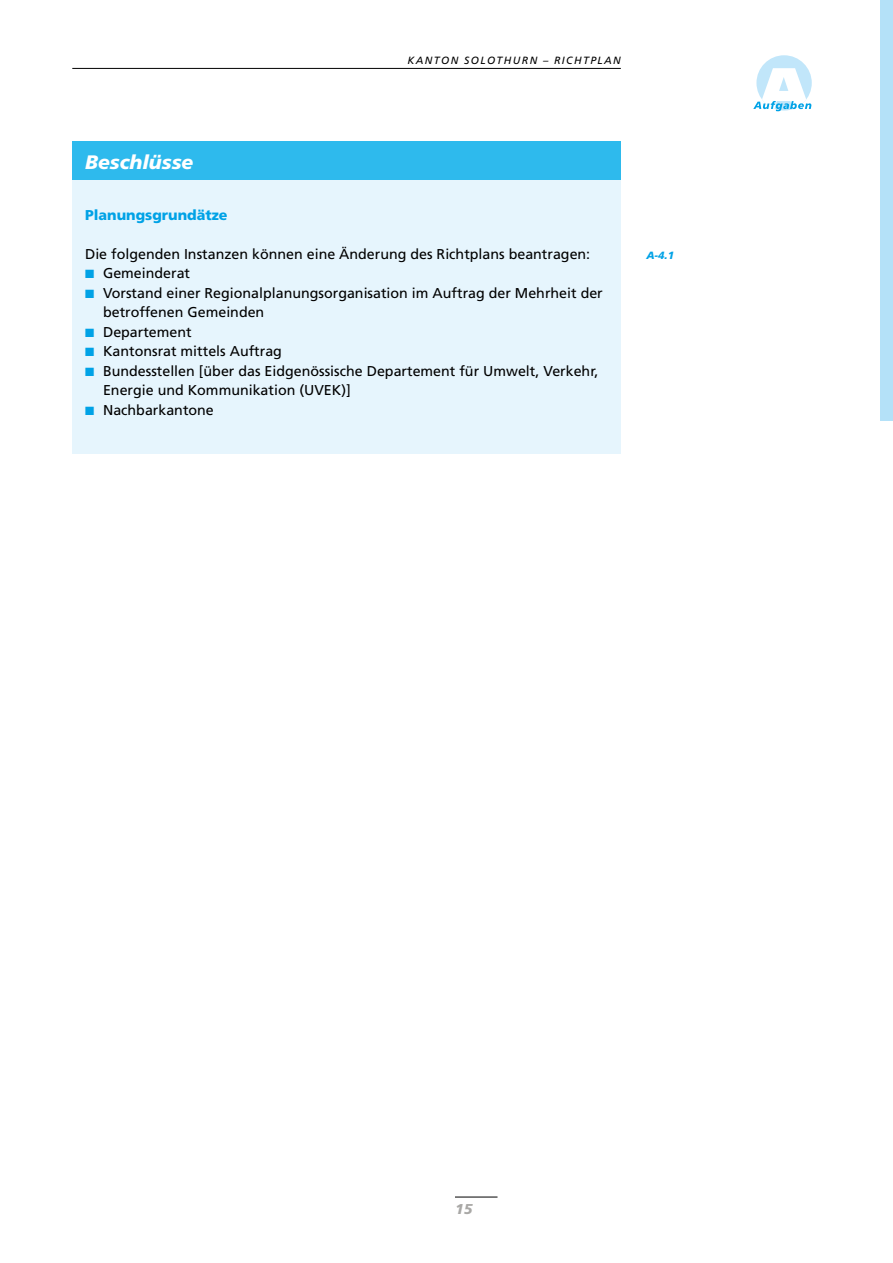
<style>
.page{position:relative;width:893px;height:1263px;background:#fff}
.page>*{position:absolute;margin:0;border:0;box-sizing:border-box;transform-origin:0 0}
.Kastentitel{font:italic 900 19.5px "Frutiger LT Std";color:#fff}
.Kastentext{font:14.25px/19.5px "Frutiger LT Std";color:#000}
.Kastentext-2{font:900 14.25px "Frutiger LT Std";color:#00a2e6}
.t1{font:italic 900 14.25px "Frutiger LT Std";color:#a9a8a6}
.t2{font:italic 10.5px "Frutiger LT Std";letter-spacing:.135em;color:#000}
.Beschluss-Nummer{font:italic 900 10.5px "Frutiger LT Std";color:#00a2e6}
.s1{color:#00a2e6}
</style>
<div class="page">
<div style="left:880px;top:0;width:13px;height:421px;background:#b4e1f8"></div>
<div style="left:72px;top:142px;width:549px;height:39px;background:#2ebaed"></div>
<div style="left:72px;top:181px;width:549px;height:273px;background:#e6f5fd"></div>
<hr style="left:455px;top:1197px;width:42px;height:1px;background:#000">
<hr style="left:72px;top:68px;width:549px;height:1px;background:#000">
<div style="left:756px;top:55px;width:56px;height:56px;background:#c1e6fa;border-radius:50%"></div>
<svg style="left:753px;top:68px;width:58px;height:43px"></svg>
<p class="t2" style="left:408px;top:54px;width:215px">KANTON SOLOTHURN – RICHTPLAN</p>
<p class="Kastentitel" style="left:85px;top:150px;width:110px">Beschlüsse</p>
<p class="Kastentext-2" style="left:85px;top:206px;width:144px">Planungsgrundätze</p>
<p class="Kastentext" style="left:85px;top:244px;width:507px">Die folgenden Instanzen können eine Änderung des Richtplans beantragen:</p>
<p class="Kastentext" style="left:85px;top:264px;width:107px"><span class="s1">■</span> Gemeinderat</p>
<p class="Kastentext" style="left:103px;top:283px;width:501px;text-indent:-18px"><span class="s1">■</span> Vorstand einer Regionalplanungsorganisation im Auftrag der Mehrheit der betroffenen Gemeinden</p>
<p class="Kastentext" style="left:85px;top:322px;width:108px"><span class="s1">■</span> Departement</p>
<p class="Kastentext" style="left:85px;top:342px;width:198px"><span class="s1">■</span> Kantonsrat mittels Auftrag</p>
<p class="Kastentext" style="left:103px;top:361px;width:497px;text-indent:-18px"><span class="s1">■</span> Bundesstellen [über das Eidgenössische Departement für Umwelt, Verkehr,<br>Energie und Kommunikation (UVEK)]</p>
<p class="Kastentext" style="left:85px;top:400px;width:130px"><span class="s1">■</span> Nachbarkantone</p>
<p class="Beschluss-Nummer" style="left:646px;top:249px;width:29px">A-4.1</p>
<p class="t1" style="left:455px;top:1201px;width:19px">15</p>
</div>
